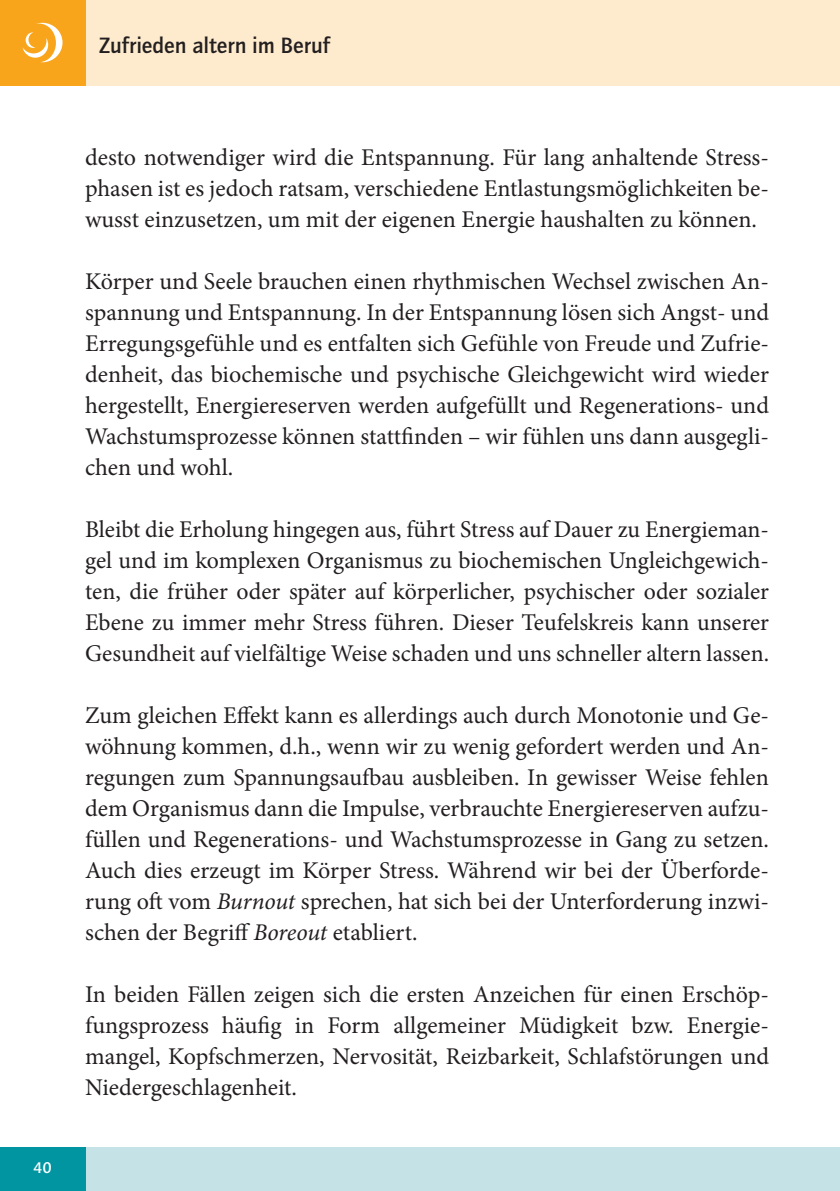
<style>
.page{position:relative;width:840px;height:1191px;background:#fff}
.page>*{position:absolute;margin:0;border:0;box-sizing:border-box;transform-origin:0 0}
.t1{font:24px/31px "Minion Pro";color:#231f20;text-align:justify}
.t2{font:500 23px "Quay Sans ITC Std";color:#231f20}
.t3{font:500 16px "Quay Sans ITC Std";color:#fff}
.s1{font-style:italic}
</style>
<div class="page">
<div style="left:0;top:0;width:839px;height:85px;background:#feeacc"></div>
<div style="left:0;top:1147px;width:839px;height:44px;background:#c5e2e7"></div>
<div style="left:0;top:1147px;width:85px;height:44px;background:#0095a1"></div>
<div style="left:0;top:0;width:85px;height:85px;background:#f9a51b"></div>
<svg style="left:23px;top:23px;width:39px;height:39px"></svg>
<p class="t2" style="left:99px;top:31px;width:232px">Zufrieden altern im Beruf</p>
<p class="t3" style="left:34px;top:1158px;width:19px">40</p>
<p class="t1" style="left:85px;top:142px;width:685px">desto notwendiger wird die Entspannung. Für lang anhaltende Stress&shy;phasen ist es jedoch ratsam, verschiedene Entlastungsmöglichkeiten be&shy;wusst einzusetzen, um mit der eigenen Energie haushalten zu können.</p>
<p class="t1" style="left:85px;top:266px;width:685px">Körper und Seele brauchen einen rhythmischen Wechsel zwischen An&shy;spannung und Entspannung. In der Entspannung lösen sich Angst- und Erregungsgefühle und es entfalten sich Gefühle von Freude und Zufrie&shy;denheit, das biochemische und psychische Gleichgewicht wird wieder hergestellt, Energiereserven werden aufgefüllt und Regenerations- und Wachstumsprozesse können stattfinden – wir fühlen uns dann ausgegli&shy;chen und wohl.</p>
<p class="t1" style="left:85px;top:514px;width:685px">Bleibt die Erholung hingegen aus, führt Stress auf Dauer zu Energieman&shy;gel und im komplexen Organismus zu biochemischen Ungleichgewich&shy;ten, die früher oder später auf körperlicher, psychischer oder sozialer Ebene zu immer mehr Stress führen. Dieser Teufelskreis kann unserer Gesundheit auf vielfältige Weise schaden und uns schneller altern lassen.</p>
<p class="t1" style="left:85px;top:700px;width:685px">Zum gleichen Effekt kann es allerdings auch durch Monotonie und Ge&shy;wöhnung kommen, d.h., wenn wir zu wenig gefordert werden und An&shy;regungen zum Spannungsaufbau ausbleiben. In gewisser Weise fehlen dem Organismus dann die Impulse, verbrauchte Energiereserven aufzu&shy;füllen und Regenerations- und Wachstumsprozesse in Gang zu setzen.<br>Auch dies erzeugt im Körper Stress. Während wir bei der Überforde&shy;rung oft vom <span class="s1">Burnout</span> sprechen, hat sich bei der Unterforderung inzwi&shy;schen der Begriff <span class="s1">Boreout</span> etabliert.</p>
<p class="t1" style="left:85px;top:979px;width:685px">In beiden Fällen zeigen sich die ersten Anzeichen für einen Erschöp&shy;fungsprozess häufig in Form allgemeiner Müdigkeit bzw. Energie&shy;mangel, Kopfschmerzen, Nervosität, Reizbarkeit, Schlafstörungen und Niedergeschlagenheit.</p>
</div>
